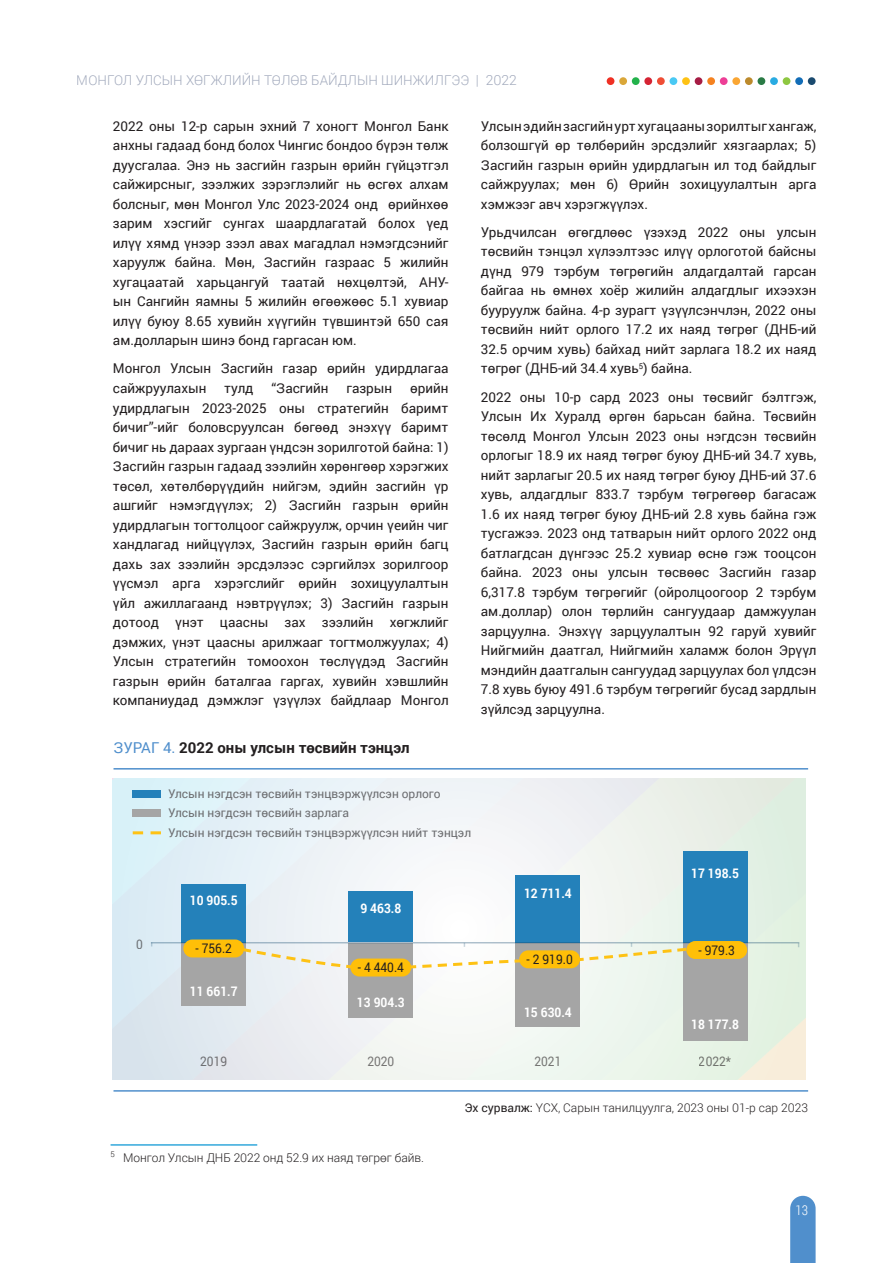
<style>
.page{position:relative;width:893px;height:1263px;background:#fff}
.page>*{position:absolute;margin:0;border:0;box-sizing:border-box;transform-origin:0 0}
.t1{font:700 15px "Roboto";color:#231f20}
.t2{font:13.5px/19.5px "Roboto";color:#231f20;text-align:justify}
.t3{font:300 13.5px "Roboto";color:#6f7b98}
.t4{font:300 13.5px "Roboto Condensed";color:#fff}
.t5{font:700 13.2px "Roboto";color:#fff;scale:.91 1}
.t6{font:13.2px "Roboto";color:#231f20;scale:.91 1}
.t7{font:12px "Roboto";color:#6c6d70}
.t8{font:300 12px "Roboto";letter-spacing:-.005em;color:#231f20}
.s1{font-size:13.95px}
.s2{font-weight:400;color:#508fcc}
.s3{font-weight:400}
</style>
<div class="page">
<svg style="left:790px;top:1196px;width:26px;height:67px;background:#5a95cf"></svg>
<div style="left:607px;top:77px;width:7px;height:8px;background:#ef3024;border-radius:50%"></div>
<div style="left:632px;top:77px;width:8px;height:8px;background:#23b24b;border-radius:50%"></div>
<div style="left:657px;top:77px;width:8px;height:8px;background:#ef4d35;border-radius:50%"></div>
<div style="left:682px;top:77px;width:8px;height:8px;background:#fec214;border-radius:50%"></div>
<div style="left:707px;top:77px;width:8px;height:8px;background:#f58220;border-radius:50%"></div>
<div style="left:732px;top:77px;width:8px;height:8px;background:#faa633;border-radius:50%"></div>
<div style="left:757px;top:77px;width:8px;height:8px;background:#2a7b45;border-radius:50%"></div>
<div style="left:619px;top:77px;width:8px;height:8px;background:#daa739;border-radius:50%"></div>
<div style="left:644px;top:77px;width:8px;height:8px;background:#d52333;border-radius:50%"></div>
<div style="left:669px;top:77px;width:8px;height:8px;background:#49c9f4;border-radius:50%"></div>
<div style="left:695px;top:77px;width:7px;height:8px;background:#a61c44;border-radius:50%"></div>
<div style="left:720px;top:77px;width:8px;height:8px;background:#ed3e96;border-radius:50%"></div>
<div style="left:745px;top:77px;width:8px;height:8px;background:#bc8a2c;border-radius:50%"></div>
<div style="left:770px;top:77px;width:8px;height:8px;background:#29abe2;border-radius:50%"></div>
<div style="left:795px;top:77px;width:8px;height:8px;background:#126db7;border-radius:50%"></div>
<div style="left:783px;top:77px;width:7px;height:8px;background:#8ec741;border-radius:50%"></div>
<div style="left:808px;top:77px;width:8px;height:8px;background:#1a4a6f;border-radius:50%"></div>
<hr style="left:111px;top:1144px;width:146px;height:2px;background:#33a8db">
<img style="left:113px;top:779px;width:693px;height:300px">
<div style="left:182px;top:884px;width:64px;height:58px;background:#2481ba"></div>
<div style="left:182px;top:943px;width:64px;height:63px;background:#a5a5a5"></div>
<div style="left:349px;top:891px;width:64px;height:51px;background:#2481ba"></div>
<div style="left:349px;top:943px;width:64px;height:74px;background:#a5a5a5"></div>
<div style="left:516px;top:875px;width:64px;height:67px;background:#2481ba"></div>
<div style="left:516px;top:943px;width:64px;height:84px;background:#a5a5a5"></div>
<div style="left:683px;top:851px;width:64px;height:91px;background:#2481ba"></div>
<div style="left:683px;top:943px;width:64px;height:97px;background:#a5a5a5"></div>
<hr style="left:114px;top:768px;width:694px;height:1px;background:#508fcc">
<hr style="left:114px;top:1090px;width:694px;height:2px;background:#508fcc">
<hr style="left:151px;top:942px;width:648px;height:1px;background:#12476c">
<div style="left:133px;top:790px;width:28px;height:8px;background:#2481ba"></div>
<div style="left:133px;top:809px;width:28px;height:8px;background:#a5a5a5"></div>
<svg style="left:229px;top:943px;width:460px;height:28px"></svg>
<div style="left:350px;top:958px;width:61px;height:18px;background:#ffbf08;border-radius:9px"></div>
<div style="left:519px;top:950px;width:61px;height:18px;background:#ffbf08;border-radius:9px"></div>
<div style="left:686px;top:941px;width:61px;height:18px;background:#ffbf08;border-radius:9px"></div>
<div style="left:183px;top:939px;width:61px;height:18px;background:#ffbf08;border-radius:9px"></div>
<svg style="left:133px;top:831px;width:28px;height:3px"></svg>
<p class="t3" style="left:77px;top:70px;width:442px">МОНГОЛ УЛСЫН ХӨГЖЛИЙН ТӨЛӨВ БАЙДЛЫН ШИНЖИЛГЭЭ <span class="s1">| 2022</span></p>
<p class="t2" style="left:113px;top:116px;width:337px">2022 оны 12-р сарын эхний 7 хоногт Монгол Банк анхны гадаад бонд болох Чингис бондоо бүрэн төлж дуусгалаа. Энэ нь засгийн газрын өрийн гүйцэтгэл сайжирсныг, зээлжих зэрэглэлийг нь өсгөх алхам болсныг, мөн Монгол Улс 2023-2024 онд өрийнхөө зарим хэсгийг сунгах шаардлагатай болох үед илүү хямд үнээр зээл авах магадлал нэмэгдсэнийг харуулж байна. Мөн, Засгийн газраас 5 жилийн хугацаатай харьцангуй таатай нөхцөлтэй, АНУ&shy;ын Сангийн яамны 5 жилийн өгөөжөөс 5.1 хувиар илүү буюу 8.65 хувийн хүүгийн түвшинтэй 650 сая ам.долларын шинэ бонд гаргасан юм.</p>
<p class="t2" style="left:113px;top:358px;width:337px">Монгол Улсын Засгийн газар өрийн удирдлагаа сайжруулахын</p>
<p class="t2" style="left:224px;top:378px;width:31px">тулд</p>
<p class="t2" style="left:271px;top:378px;width:59px">“Засгийн</p>
<p class="t2" style="left:346px;top:378px;width:47px">газрын</p>
<p class="t2" style="left:113px;top:378px;width:337px;text-indent:297px">өрийн удирдлагын 2023-2025 оны стратегийн баримт бичиг”-ийг боловсруулсан бөгөөд энэхүү баримт бичиг нь дараах зургаан үндсэн зорилготой байна: 1)<br>Засгийн газрын гадаад зээлийн хөрөнгөөр хэрэгжих төсөл, хөтөлбөрүүдийн нийгэм, эдийн засгийн үр ашгийг нэмэгдүүлэх; 2) Засгийн газрын өрийн удирдлагын тогтолцоог сайжруулж, орчин үеийн чиг хандлагад нийцүүлэх, Засгийн газрын өрийн багц дахь зах зээлийн эрсдэлээс сэргийлэх зорилгоор үүсмэл арга хэрэгслийг өрийн зохицуулалтын үйл ажиллагаанд нэвтрүүлэх; 3) Засгийн газрын дотоод үнэт цаасны зах зээлийн хөгжлийг дэмжих, үнэт цаасны арилжааг тогтмолжуулах; 4)<br>Улсын стратегийн томоохон төслүүдэд Засгийн газрын өрийн баталгаа гаргах, хувийн хэвшлийн компаниудад дэмжлэг үзүүлэх байдлаар Монгол</p>
<p class="t1" style="left:114px;top:737px;width:298px"><span class="s2">ЗУРАГ 4.</span> 2022 оны улсын төсвийн тэнцэл</p>
<p class="t2" style="left:481px;top:116px;width:337px">Улсын эдийн засгийн урт хугацааны зорилтыг хангаж, болзошгүй өр төлбөрийн эрсдэлийг хязгаарлах; 5)<br>Засгийн газрын өрийн удирдлагын ил тод байдлыг сайжруулах; мөн 6) Өрийн зохицуулалтын арга хэмжээг авч хэрэгжүүлэх.</p>
<p class="t2" style="left:481px;top:222px;width:337px">Урьдчилсан өгөгдлөөс үзэхэд 2022 оны улсын төсвийн тэнцэл хүлээлтээс илүү орлоготой байсны дүнд 979 тэрбум төгрөгийн алдагдалтай гарсан байгаа нь өмнөх хоёр жилийн алдагдлыг ихээхэн бууруулж байна. 4-р зурагт үзүүлсэнчлэн, 2022 оны төсвийн нийт орлого 17.2 их наяд төгрөг (ДНБ-ий 32.5 орчим хувь) байхад нийт зарлага 18.2 их наяд төгрөг (ДНБ-ий 34.4 хувь<sup>5</sup>) байна.</p>
<p class="t2" style="left:481px;top:386px;width:337px">2022 оны 10-р сард 2023 оны төсвийг бэлтгэж, Улсын Их Хуралд өргөн барьсан байна. Төсвийн төсөлд Монгол Улсын 2023 оны нэгдсэн төсвийн орлогыг 18.9 их наяд төгрөг буюу ДНБ-ий 34.7 хувь, нийт зарлагыг 20.5 их наяд төгрөг буюу ДНБ-ий 37.6 хувь, алдагдлыг 833.7 тэрбум төгрөгөөр багасаж 1.6 их наяд төгрөг буюу ДНБ-ий 2.8 хувь байна гэж тусгажээ. 2023 онд татварын нийт орлого 2022 онд батлагдсан дүнгээс 25.2 хувиар өснө гэж тооцсон байна. 2023 оны улсын төсвөөс Засгийн газар 6,317.8 тэрбум төгрөгийг (ойролцоогоор 2 тэрбум ам.доллар) олон төрлийн сангуудаар дамжуулан зарцуулна. Энэхүү зарцуулалтын 92 гаруй хувийг Нийгмийн даатгал, Нийгмийн халамж болон Эрүүл мэндийн даатгалын сангуудад зарцуулах бол үлдсэн 7.8 хувь буюу 491.6 тэрбум төгрөгийг бусад зардлын зүйлсэд зарцуулна.</p>
<p class="t7" style="left:168px;top:785px;width:274px">Улсын нэгдсэн төсвийн тэнцвэржүүлсэн орлого</p>
<p class="t7" style="left:168px;top:824px;width:304px">Улсын нэгдсэн төсвийн тэнцвэржүүлсэн нийт тэнцэл</p>
<p class="t7" style="left:168px;top:805px;width:183px">Улсын нэгдсэн төсвийн зарлага</p>
<p class="t5" style="left:190px;top:891px;width:54px">10 905.5</p>
<p class="t5" style="left:360px;top:898px;width:46px">9 463.8</p>
<p class="t5" style="left:524px;top:883px;width:54px">12 711.4</p>
<p class="t5" style="left:691px;top:864px;width:54px">17 198.5</p>
<p class="t6" style="left:136px;top:935px;width:9px">0</p>
<p class="t6" style="left:195px;top:939px;width:42px">- 756.2</p>
<p class="t6" style="left:698px;top:940px;width:42px">- 979.3</p>
<p class="t6" style="left:526px;top:950px;width:52px">- 2 919.0</p>
<p class="t6" style="left:358px;top:958px;width:52px">- 4 440.4</p>
<p class="t5" style="left:190px;top:982px;width:54px">11 661.7</p>
<p class="t5" style="left:357px;top:993px;width:54px">13 904.3</p>
<p class="t5" style="left:524px;top:1003px;width:54px">15 630.4</p>
<p class="t5" style="left:691px;top:1015px;width:54px">18 177.8</p>
<p class="t6" style="left:200px;top:1052px;width:31px">2019</p>
<p class="t6" style="left:367px;top:1052px;width:31px">2020</p>
<p class="t6" style="left:534px;top:1052px;width:31px">2021</p>
<p class="t6" style="left:699px;top:1052px;width:37px">2022*</p>
<p class="t8" style="left:464px;top:1100px;width:345px"><span class="s3">Эх сурвалж:</span> ҮСХ, Сарын танилцуулга, 2023 оны 01-р сар 2023</p>
<p class="t8" style="left:111px;top:1149px;width:315px"><sup>5</sup> Монгол Улсын ДНБ 2022 онд 52.9 их наяд төгрөг байв.</p>
<p class="t4" style="left:795px;top:1201px;width:14px">13</p>
</div>
